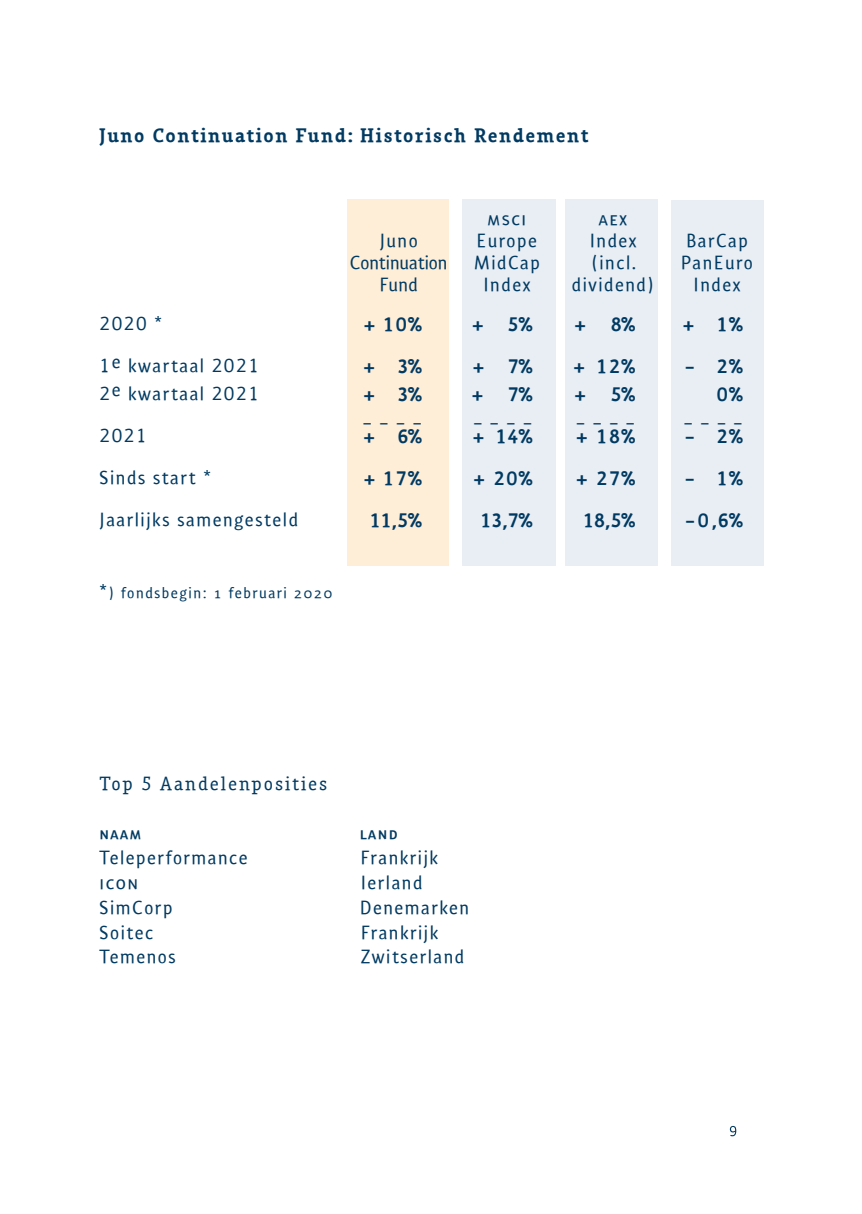
<style>
.page{position:relative;width:862px;height:1214px;background:#fff}
.page>*{position:absolute;margin:0;border:0;box-sizing:border-box;transform-origin:0 0}
.t1{font:500 20.8px "Inter Pol";letter-spacing:.075em;color:#003a62}
.t2{font:20.8px "Inter Pol Bold SC";letter-spacing:.075em;color:#003a62}
.t3{font:700 20.8px "Inter Serif";letter-spacing:.075em;color:#003a62}
.t4{font:20.8px "Inter Pol Medium SC";letter-spacing:.075em;color:#003a62}
.t5{font:500 20.8px "Inter Serif";letter-spacing:.09em;color:#003a62}
.t6{font:500 20.8px "Inter Pol";color:#003a62}
.t7{font:18px "Inter Pol Semi Bold SC";letter-spacing:.08em;color:#003a62}
.t8{font:500 16.8px "Inter Pol";letter-spacing:.09em;color:#003a62}
.s1{font-family:"Inter Pol";font-weight:500}
.s2{font-family:"Inter Pol Medium SC";font-weight:400}
.s3{font-size:20.8px}
.s4{font-family:"Inter Serif Medium SC";font-weight:400}
</style>
<div class="page">
<div style="left:347px;top:199px;width:102px;height:366px;background:#feedd7"></div>
<div style="left:463px;top:199px;width:93px;height:366px;background:#e8eef4"></div>
<div style="left:566px;top:199px;width:92px;height:366px;background:#e8eef4"></div>
<div style="left:672px;top:200px;width:92px;height:365px;background:#e8eef4"></div>
<svg style="left:730px;top:1125px;width:6px;height:11px"></svg>
<p class="t3" style="left:99px;top:122px;width:490px">Juno Continuation Fund: Historisch Rendement</p>
<p class="t4" style="left:99px;top:310px;width:64px">2020 <span class="s1">*</span></p>
<p class="t1" style="left:99px;top:353px;width:161px"><span class="s2">1</span>e kwartaal <span class="s2">2021</span></p>
<p class="t1" style="left:99px;top:381px;width:161px"><span class="s2">2</span>e kwartaal <span class="s2">2021</span></p>
<p class="t4" style="left:99px;top:422px;width:49px">2021</p>
<p class="t1" style="left:99px;top:465px;width:113px">Sinds start *</p>
<p class="t1" style="left:99px;top:507px;width:200px">Jaarlijks samengesteld</p>
<p class="t1" style="left:380px;top:228px;width:39px">Juno</p>
<p class="t6" style="left:350px;top:250px;width:99px">Continuation</p>
<p class="t1" style="left:379px;top:272px;width:40px">Fund</p>
<p class="t2" style="left:364px;top:311px;width:59px">+ 10%</p>
<p class="t2" style="left:363px;top:353px;width:60px">+ 3%</p>
<p class="t2" style="left:363px;top:381px;width:60px">+ 3%</p>
<p class="t1" style="left:363px;top:410px;width:60px">- - - -</p>
<p class="t2" style="left:363px;top:423px;width:60px">+ 6%</p>
<p class="t2" style="left:364px;top:465px;width:59px">+ 17%</p>
<p class="t2" style="left:370px;top:507px;width:53px">11,5%</p>
<p class="t8" style="left:99px;top:582px;width:234px"><span class="s3">*</span>) fondsbegin: 1 februari 2020</p>
<p class="t4" style="left:487px;top:206px;width:41px">msci</p>
<p class="t1" style="left:476px;top:228px;width:62px">Europe</p>
<p class="t1" style="left:474px;top:250px;width:68px">MidCap</p>
<p class="t1" style="left:483px;top:272px;width:48px">Index</p>
<p class="t2" style="left:472px;top:311px;width:62px">+ 5%</p>
<p class="t2" style="left:473px;top:353px;width:61px">+ 7%</p>
<p class="t2" style="left:472px;top:381px;width:62px">+ 7%</p>
<p class="t1" style="left:473px;top:410px;width:60px">- - - -</p>
<p class="t2" style="left:473px;top:423px;width:61px">+ 14%</p>
<p class="t2" style="left:473px;top:465px;width:60px">+ 20%</p>
<p class="t2" style="left:480px;top:507px;width:53px">13,7%</p>
<p class="t4" style="left:599px;top:206px;width:30px">aex</p>
<p class="t1" style="left:589px;top:228px;width:48px">Index</p>
<p class="t1" style="left:591px;top:250px;width:47px">(incl.</p>
<p class="t1" style="left:572px;top:272px;width:84px">dividend)</p>
<p class="t2" style="left:574px;top:311px;width:62px">+ 8%</p>
<p class="t2" style="left:573px;top:353px;width:63px">+ 12%</p>
<p class="t2" style="left:574px;top:381px;width:62px">+ 5%</p>
<p class="t1" style="left:576px;top:410px;width:60px">- - - -</p>
<p class="t2" style="left:576px;top:423px;width:60px">+ 18%</p>
<p class="t2" style="left:576px;top:465px;width:60px">+ 27%</p>
<p class="t2" style="left:583px;top:507px;width:53px">18,5%</p>
<p class="t1" style="left:686px;top:228px;width:63px">BarCap</p>
<p class="t1" style="left:681px;top:250px;width:73px">PanEuro</p>
<p class="t1" style="left:693px;top:272px;width:48px">Index</p>
<p class="t2" style="left:683px;top:310px;width:61px">+ 1%</p>
<p class="t2" style="left:685px;top:352px;width:59px">- 2%</p>
<p class="t2" style="left:717px;top:380px;width:27px">0%</p>
<p class="t1" style="left:684px;top:410px;width:60px">- - - -</p>
<p class="t2" style="left:685px;top:422px;width:59px">- 2%</p>
<p class="t2" style="left:685px;top:464px;width:59px">- 1%</p>
<p class="t2" style="left:685px;top:506px;width:59px">-0,6%</p>
<p class="t5" style="left:99px;top:770px;width:229px">Top <span class="s4">5</span> Aandelenposities</p>
<p class="t7" style="left:99px;top:822px;width:43px">naam</p>
<p class="t7" style="left:360px;top:822px;width:39px">land</p>
<p class="t1" style="left:99px;top:845px;width:150px">Teleperformance</p>
<p class="t1" style="left:360px;top:845px;width:79px">Frankrijk</p>
<p class="t4" style="left:99px;top:869px;width:40px">icon</p>
<p class="t1" style="left:361px;top:870px;width:63px">Ierland</p>
<p class="t1" style="left:99px;top:894px;width:74px">SimCorp</p>
<p class="t1" style="left:360px;top:894px;width:111px">Denemarken</p>
<p class="t1" style="left:99px;top:919px;width:55px">Soitec</p>
<p class="t1" style="left:361px;top:919px;width:79px">Frankrijk</p>
<p class="t1" style="left:99px;top:944px;width:78px">Temenos</p>
<p class="t1" style="left:361px;top:944px;width:105px">Zwitserland</p>
</div>
